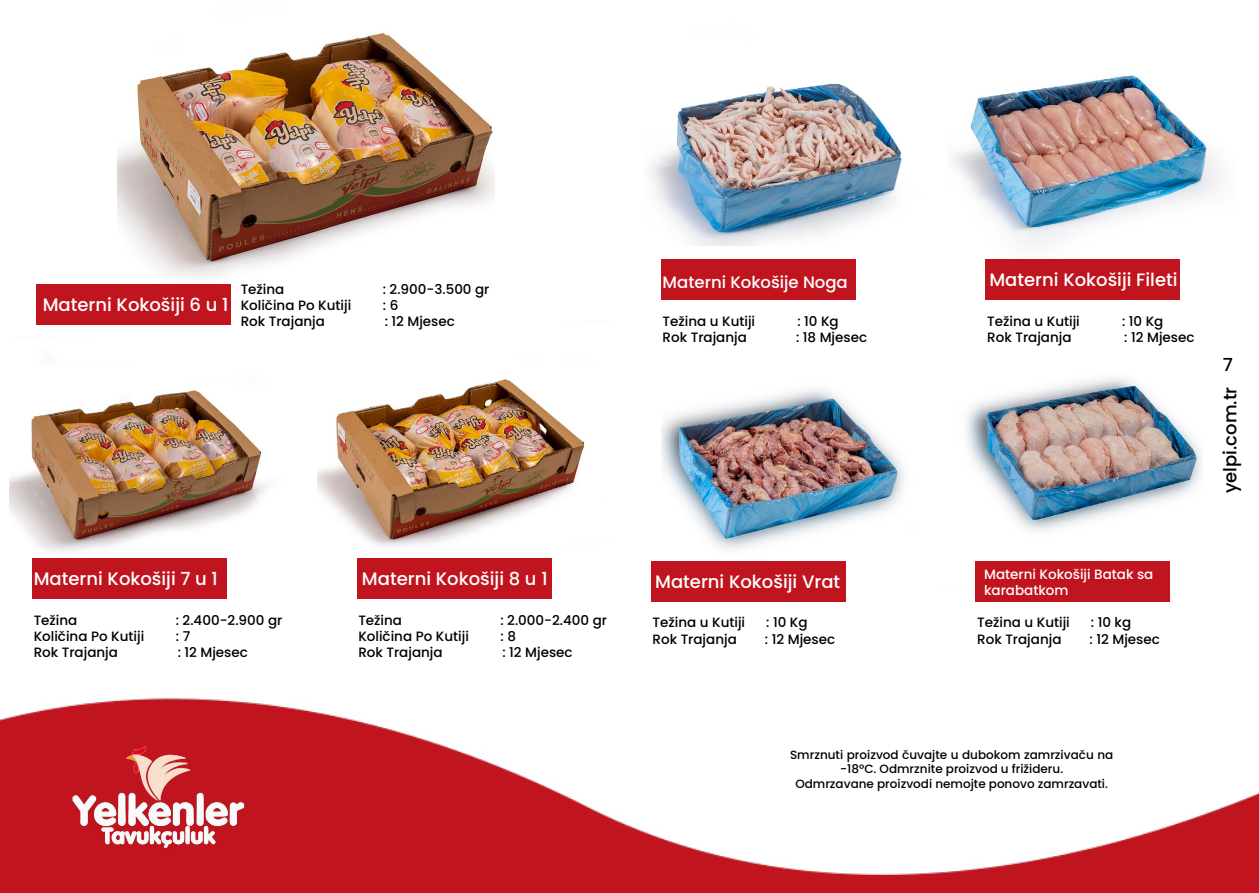
<style>
.page{position:relative;width:1259px;height:893px;background:#fff}
.page>*{position:absolute;margin:0;border:0;box-sizing:border-box;transform-origin:0 0}
.t1{font:500 18px "Poppins";color:#fff}
.t2{font:500 18px "Poppins";color:#000}
.t3{font:500 16.5px "Poppins";color:#fff}
.t4{font:500 13.5px "Poppins";color:#000}
.t5{font:500 13.5px/16.2px "Poppins";color:#fff}
.t6{font:500 12px/14.4px "Poppins";color:#000;text-align:center}
</style>
<div class="page">
<img style="left:0;top:698px;width:1259px;height:195px">
<img style="left:16px;top:725px;width:293px;height:154px">
<img style="left:118px;top:32px;width:376px;height:246px">
<img style="left:317px;top:379px;width:268px;height:197px">
<img style="left:9px;top:390px;width:259px;height:162px">
<div style="left:36px;top:284px;width:195px;height:40px;background:#c0141e"></div>
<div style="left:32px;top:558px;width:194px;height:40px;background:#c0141e"></div>
<div style="left:357px;top:558px;width:194px;height:40px;background:#c0141e"></div>
<img style="left:966px;top:378px;width:236px;height:153px">
<img style="left:952px;top:75px;width:270px;height:203px">
<img style="left:662px;top:389px;width:242px;height:160px">
<img style="left:651px;top:83px;width:251px;height:163px">
<div style="left:651px;top:561px;width:194px;height:40px;background:#c0141e"></div>
<div style="left:661px;top:260px;width:194px;height:40px;background:#c0141e"></div>
<div style="left:975px;top:561px;width:195px;height:40px;background:#c0141e"></div>
<div style="left:986px;top:260px;width:194px;height:40px;background:#c0141e"></div>
<h1 class="t1" style="left:43px;top:294px;width:187px">Materni Kokošiji 6 u 1</h1>
<p class="t4" style="left:241px;top:281px;width:45px">Težina</p>
<p class="t4" style="left:383px;top:281px;width:108px">: 2.900-3.500 gr</p>
<p class="t4" style="left:241px;top:297px;width:112px">Količina Po Kutiji</p>
<p class="t4" style="left:383px;top:297px;width:17px">: 6</p>
<p class="t4" style="left:241px;top:314px;width:86px">Rok Trajanja</p>
<p class="t4" style="left:385px;top:314px;width:72px">: 12 Mjesec</p>
<h1 class="t1" style="left:34px;top:568px;width:186px">Materni Kokošiji 7 u 1</h1>
<h1 class="t1" style="left:362px;top:568px;width:187px">Materni Kokošiji 8 u 1</h1>
<p class="t4" style="left:34px;top:612px;width:45px">Težina</p>
<p class="t4" style="left:176px;top:612px;width:108px">: 2.400-2.900 gr</p>
<p class="t4" style="left:34px;top:628px;width:112px">Količina Po Kutiji</p>
<p class="t4" style="left:176px;top:628px;width:16px">: 7</p>
<p class="t4" style="left:34px;top:644px;width:86px">Rok Trajanja</p>
<p class="t4" style="left:178px;top:644px;width:72px">: 12 Mjesec</p>
<p class="t4" style="left:358px;top:612px;width:45px">Težina</p>
<p class="t4" style="left:500px;top:612px;width:108px">: 2.000-2.400 gr</p>
<p class="t4" style="left:358px;top:628px;width:112px">Količina Po Kutiji</p>
<p class="t4" style="left:500px;top:628px;width:17px">: 8</p>
<p class="t4" style="left:358px;top:644px;width:86px">Rok Trajanja</p>
<p class="t4" style="left:502px;top:644px;width:72px">: 12 Mjesec</p>
<p class="t3" style="left:662px;top:273px;width:187px">Materni Kokošije Noga</p>
<h1 class="t1" style="left:989px;top:269px;width:190px">Materni Kokošiji Fileti</h1>
<p class="t4" style="left:662px;top:313px;width:94px">Težina u Kutiji</p>
<p class="t4" style="left:797px;top:313px;width:43px">: 10 Kg</p>
<p class="t4" style="left:662px;top:329px;width:86px">Rok Trajanja</p>
<p class="t4" style="left:796px;top:329px;width:73px">: 18 Mjesec</p>
<p class="t4" style="left:987px;top:313px;width:94px">Težina u Kutiji</p>
<p class="t4" style="left:1122px;top:313px;width:43px">: 10 Kg</p>
<p class="t4" style="left:987px;top:329px;width:86px">Rok Trajanja</p>
<p class="t4" style="left:1124px;top:329px;width:72px">: 12 Mjesec</p>
<h1 class="t2" style="left:1222px;top:354px;width:12px">7</h1>
<h1 class="t2" style="left:1219px;top:493px;width:108px;rotate:-90deg">yelpi.com.tr</h1>
<h1 class="t1" style="left:655px;top:571px;width:187px">Materni Kokošiji Vrat</h1>
<p class="t5" style="left:984px;top:566px;width:171px">Materni Kokošiji Batak sa karabatkom</p>
<p class="t4" style="left:652px;top:615px;width:94px">Težina u Kutiji</p>
<p class="t4" style="left:766px;top:615px;width:43px">: 10 Kg</p>
<p class="t4" style="left:652px;top:631px;width:86px">Rok Trajanja</p>
<p class="t4" style="left:765px;top:631px;width:72px">: 12 Mjesec</p>
<p class="t4" style="left:977px;top:615px;width:94px">Težina u Kutiji</p>
<p class="t4" style="left:1091px;top:615px;width:42px">: 10 kg</p>
<p class="t4" style="left:977px;top:631px;width:86px">Rok Trajanja</p>
<p class="t4" style="left:1089px;top:631px;width:72px">: 12 Mjesec</p>
<p class="t6" style="left:790px;top:747px;width:325px">Smrznuti proizvod čuvajte u dubokom zamrzivaču na -18ºC. Odmrznite proizvod u frižideru.<br>Odmrzavane proizvodi nemojte ponovo zamrzavati.</p>
</div>
